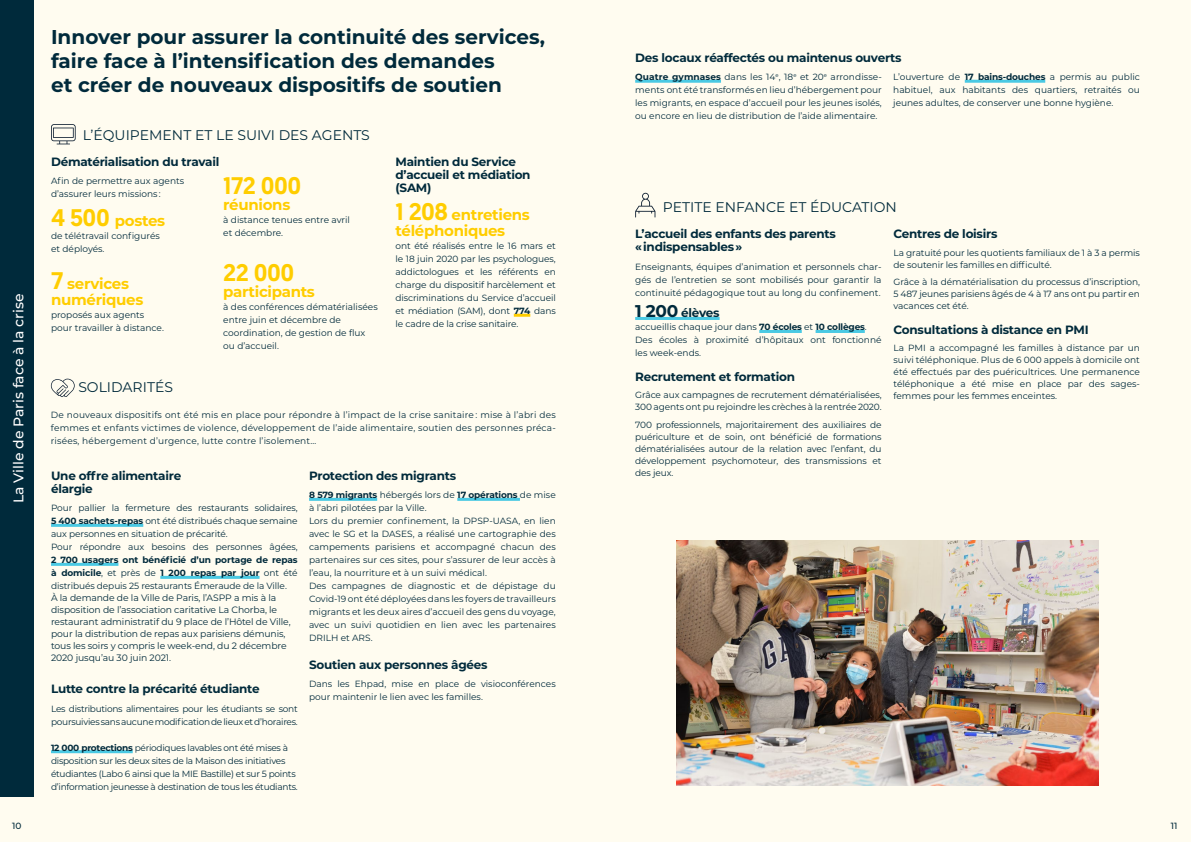
<style>
.page{position:relative;width:1191px;height:842px;background:#fffcf0}
.page>*{position:absolute;margin:0;border:0;box-sizing:border-box;transform-origin:0 0}
.t1{font:500 24px "Geomanist";letter-spacing:-.02em;color:#ffcd00}
.t2{font:700 20px/24px "Montserrat";color:#002a3b}
.t3{font:700 15px/16px "Montserrat";letter-spacing:-.02em;color:#ffcd00}
.t4{font:14px "Montserrat";color:#002a3b}
.t5{font:500 14px "Montserrat";color:#fff}
.t6{font:700 12px/13px "Montserrat";letter-spacing:-.02em;color:#002a3b}
.t7{font:9.2px/12px "Montserrat";letter-spacing:-.01em;color:#002a3b}
.t8{font:9px/13px "Montserrat";letter-spacing:-.01em;color:#002a3b}
.t9{font:9px/13px "Montserrat";letter-spacing:-.03em;color:#002a3b}
.t10{font:700 9px/13px "Montserrat";letter-spacing:-.01em;color:#002a3b;text-align:justify}
.t11{font:500 9px "Montserrat";color:#002a3b}
.s1{font-family:"Geomanist";font-weight:500;font-size:24px}
.s2{font-weight:700}
.s3{font-weight:400}
.s4{font-size:17px}
</style>
<div class="page">
<svg style="left:635px;top:193px;width:20px;height:24px"></svg>
<hr style="left:635px;top:317px;width:84px;height:3px;background:#4ac9e3">
<hr style="left:759px;top:330px;width:42px;height:3px;background:#4ac9e3">
<hr style="left:815px;top:330px;width:49px;height:3px;background:#4ac9e3">
<svg style="left:51px;top:124px;width:25px;height:20px"></svg>
<hr style="left:514px;top:314px;width:16px;height:3px;background:#ffcd00">
<hr style="left:51px;top:524px;width:92px;height:3px;background:#4ac9e3">
<hr style="left:51px;top:563px;width:67px;height:3px;background:#4ac9e3">
<hr style="left:160px;top:576px;width:99px;height:3px;background:#4ac9e3">
<hr style="left:51px;top:750px;width:82px;height:3px;background:#4ac9e3">
<img style="left:676px;top:540px;width:422px;height:245px">
<svg style="left:51px;top:379px;width:24px;height:18px"></svg>
<hr style="left:635px;top:80px;width:86px;height:3px;background:#4ac9e3">
<hr style="left:964px;top:80px;width:81px;height:3px;background:#4ac9e3">
<hr style="left:309px;top:498px;width:68px;height:3px;background:#4ac9e3">
<hr style="left:457px;top:498px;width:63px;height:3px;background:#4ac9e3">
<div style="left:0;top:0;width:34px;height:797px;background:#002a3b"></div>
<h3 class="t5" style="left:9px;top:503px;width:211px;rotate:-90deg">La Ville de Paris face à la crise</h3>
<h2 class="t2" style="left:51px;top:24px;width:495px">Innover pour assurer la continuité des services, faire face à l’intensification des demandes<br>et créer de nouveaux dispositifs de soutien</h2>
<h3 class="t4" style="left:83px;top:125px;width:288px">L’ÉQUIPEMENT ET LE SUIVI DES AGENTS</h3>
<h3 class="t6" style="left:51px;top:154px;width:170px">Dématérialisation du travail</h3>
<p class="t8" style="left:51px;top:174px;width:135px">Afin de permettre aux agents d’assurer leurs missions :</p>
<h3 class="t3" style="left:51px;top:212px;width:116px"><span class="s1">4 500</span> postes</h3>
<p class="t8" style="left:51px;top:229px;width:110px">de télétravail configurés et déployés.</p>
<h3 class="t3" style="left:51px;top:275px;width:94px"><span class="s1">7</span> services numériques</h3>
<p class="t8" style="left:51px;top:308px;width:114px">proposés aux agents pour travailler à distance.</p>
<h1 class="t1" style="left:223px;top:170px;width:79px">172 000</h1>
<h3 class="t3" style="left:223px;top:196px;width:69px">réunions</h3>
<p class="t8" style="left:223px;top:213px;width:128px">à distance tenues entre avril et décembre.</p>
<h1 class="t1" style="left:223px;top:256px;width:72px">22 000</h1>
<h3 class="t3" style="left:223px;top:283px;width:93px">participants</h3>
<p class="t8" style="left:223px;top:300px;width:156px">à des conférences dématérialisées entre juin et décembre de coordination, de gestion de flux ou d’accueil.</p>
<h3 class="t6" style="left:395px;top:154px;width:137px">Maintien du Service d’accueil et médiation (SAM)</h3>
<h3 class="t3" style="left:395px;top:206px;width:136px"><span class="s1">1 208</span> entretiens téléphoniques</h3>
<p class="t8" style="left:395px;top:239px;width:162px;text-align:justify">ont été réalisés entre le 16 mars et le 18 juin 2020 par les psychologues, addictologues et les référents en charge du dispositif harcèlement et discriminations du Service d’accueil et médiation (SAM), dont <span class="s2">774</span> dans le cadre de la crise sanitaire.</p>
<h3 class="t4" style="left:78px;top:377px;width:96px">SOLIDARITÉS</h3>
<p class="t8" style="left:51px;top:408px;width:506px;text-align:justify">De nouveaux dispositifs ont été mis en place pour répondre à l’impact de la crise sanitaire : mise à l’abri des femmes et enfants victimes de violence, développement de l’aide alimentaire, soutien des personnes préca&shy;risées, hébergement d’urgence, lutte contre l’isolement…</p>
<h3 class="t6" style="left:51px;top:468px;width:132px">Une offre alimentaire élargie</h3>
<p class="t8" style="left:51px;top:501px;width:248px">Pour pallier la fermeture des restaurants solidaires, <span class="s2">5 400 sachets-repas</span> ont été distribués chaque semaine aux personnes en situation de précarité.<br>Pour répondre aux besoins des personnes âgées,</p>
<p class="t10" style="left:51px;top:553px;width:248px">2 700 usagers ont bénéficié d’un portage de repas à domicile<span class="s3">, et près de</span> 1 200 repas par jour <span class="s3">ont été distribués depuis 25 restaurants Émeraude de la Ville.</span></p>
<p class="t7" style="left:51px;top:592px;width:241px">À la demande de la Ville de Paris, l’ASPP a mis à la disposition de l’association caritative La Chorba, le restaurant administratif du 9 place de l’Hôtel de Ville, pour la distribution de repas aux parisiens démunis, tous les soirs y compris le week-end, du 2 décembre 2020 jusqu’au 30 juin 2021.</p>
<h3 class="t6" style="left:51px;top:682px;width:210px">Lutte contre la précarité étudiante</h3>
<p class="t9" style="left:51px;top:702px;width:248px">Les distributions alimentaires pour les étudiants se sont poursuivies sans aucune modification de lieux et d’horaires.</p>
<p class="t9" style="left:51px;top:741px;width:248px"><span class="s2">12 000 protections</span> périodiques lavables ont été mises à disposition sur les deux sites de la Maison des initiatives étudiantes (Labo 6 ainsi que la MIE Bastille) et sur 5 points d’information jeunesse à destination de tous les étudiants.</p>
<h3 class="t6" style="left:309px;top:468px;width:149px">Protection des migrants</h3>
<p class="t8" style="left:309px;top:488px;width:248px"><span class="s2">8 579 migrants</span> hébergés lors de <span class="s2">17 opérations</span> de mise à l’abri pilotées par la Ville.<br>Lors du premier confinement, la DPSP-UASA, en lien avec le SG et la DASES, a réalisé une cartographie des campements parisiens et accompagné chacun des partenaires sur ces sites, pour s’assurer de leur accès à l’eau, la nourriture et à un suivi médical.<br>Des campagnes de diagnostic et de dépistage du Covid-19 ont été déployées dans les foyers de travailleurs migrants et les deux aires d’accueil des gens du voyage, avec un suivi quotidien en lien avec les partenaires DRILH et ARS.</p>
<h3 class="t6" style="left:309px;top:657px;width:180px">Soutien aux personnes âgées</h3>
<p class="t8" style="left:309px;top:677px;width:248px">Dans les Ehpad, mise en place de visioconférences pour maintenir le lien avec les familles.</p>
<h3 class="t6" style="left:635px;top:50px;width:268px">Des locaux réaffectés ou maintenus ouverts</h3>
<p class="t8" style="left:635px;top:70px;width:248px;text-align:justify"><span class="s2">Quatre gymnases</span> dans les 14<sup>e</sup>, 18<sup>e</sup> et 20<sup>e</sup> arrondisse&shy;ments ont été transformés en lieu d’hébergement pour les migrants, en espace d’accueil pour les jeunes isolés, ou encore en lieu de distribution de l’aide alimentaire.</p>
<p class="t8" style="left:893px;top:70px;width:248px;text-align:justify">L’ouverture de <span class="s2">17 bains-douches</span> a permis au public habituel, aux habitants des quartiers, retraités ou jeunes adultes, de conserver une bonne hygiène.</p>
<h3 class="t4" style="left:663px;top:197px;width:236px">PETITE ENFANCE ET ÉDUCATION</h3>
<h3 class="t6" style="left:635px;top:227px;width:202px">L’accueil des enfants des parents « indispensables »</h3>
<p class="t8" style="left:635px;top:260px;width:248px;text-align:justify">Enseignants, équipes d’animation et personnels char&shy;gés de l’entretien se sont mobilisés pour garantir la continuité pédagogique tout au long du confinement.</p>
<h3 class="t6" style="left:635px;top:306px;width:86px"><span class="s4">1 200</span> élèves</h3>
<p class="t8" style="left:635px;top:320px;width:248px">accueillis chaque jour dans <span class="s2">70 écoles</span> et <span class="s2">10 collèges</span>.<br>Des écoles à proximité d’hôpitaux ont fonctionné les week-ends.</p>
<h3 class="t6" style="left:635px;top:369px;width:161px">Recrutement et formation</h3>
<p class="t8" style="left:635px;top:389px;width:248px;line-height:12px">Grâce aux campagnes de recrutement dématérialisées,<br>300 agents ont pu rejoindre les crèches à la rentrée 2020.</p>
<p class="t8" style="left:635px;top:419px;width:248px;line-height:12px;text-align:justify">700 professionnels, majoritairement des auxiliaires de puériculture et de soin, ont bénéficié de formations dématérialisées autour de la relation avec l’enfant, du développement psychomoteur, des transmissions et des jeux.</p>
<h3 class="t6" style="left:893px;top:227px;width:105px">Centres de loisirs</h3>
<p class="t8" style="left:893px;top:246px;width:248px;line-height:12px">La gratuité pour les quotients familiaux de 1 à 3 a permis de soutenir les familles en difficulté.</p>
<p class="t8" style="left:893px;top:276px;width:248px;line-height:12px;text-align:justify">Grâce à la dématérialisation du processus d’inscription, 5 487 jeunes parisiens âgés de 4 à 17 ans ont pu partir en vacances cet été.</p>
<h3 class="t6" style="left:893px;top:322px;width:196px">Consultations à distance en PMI</h3>
<p class="t8" style="left:893px;top:342px;width:248px;line-height:12px;text-align:justify">La PMI a accompagné les familles à distance par un suivi téléphonique. Plus de 6 000 appels à domicile ont été effectués par des puéricultrices. Une permanence téléphonique a été mise en place par des sages&shy;femmes pour les femmes enceintes.</p>
<p class="t11" style="left:12px;top:819px;width:11px">10</p>
<p class="t11" style="left:1170px;top:819px;width:8px">11</p>
</div>
